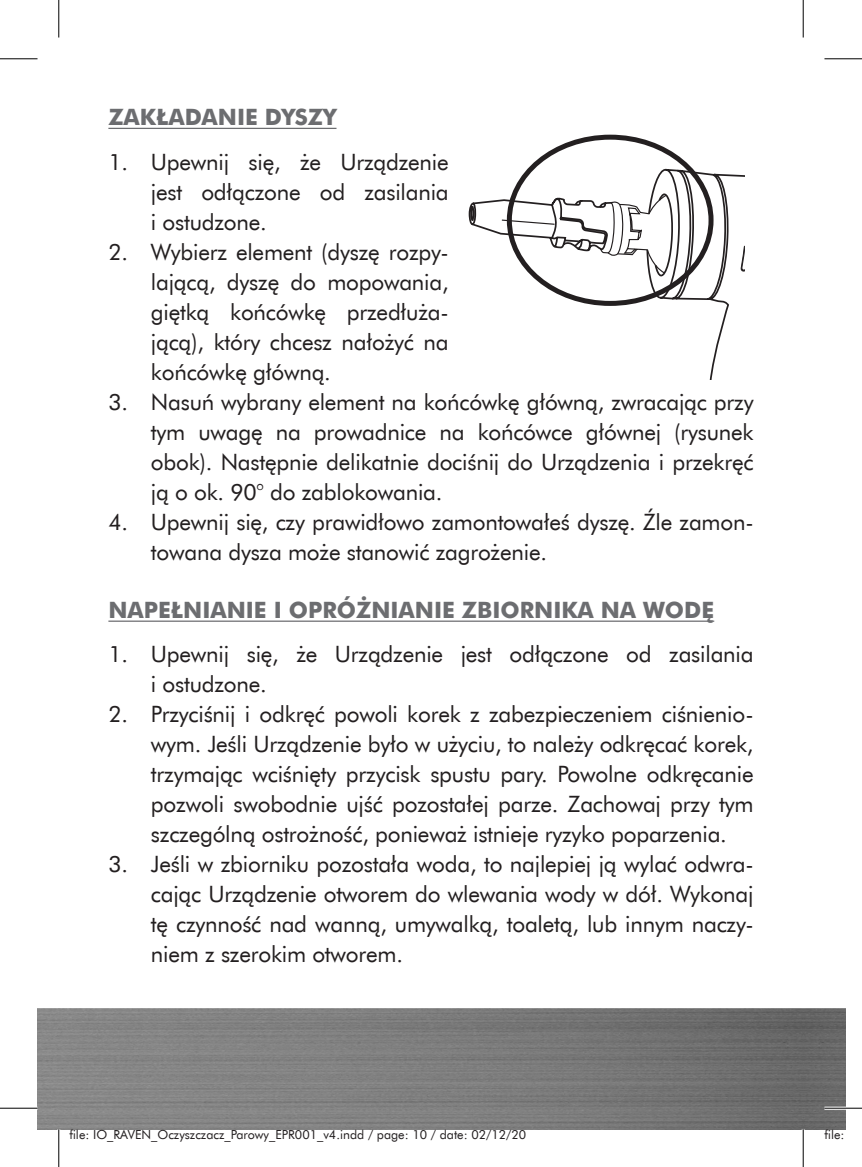
<style>
.page{position:relative;width:862px;height:1167px;background:#fff}
.page>*{position:absolute;margin:0;border:0;box-sizing:border-box;transform-origin:0 0}
.t1{font:22.5px/30px "Futura EU";letter-spacing:-.01em;color:#231f20;text-align:justify}
.t2{font:700 22.5px "Futura EU";color:#6c6d70}
.t3{font:12.5px "Futura EU";color:#231f20}
</style>
<div class="page">
<img style="left:38px;top:1008px;width:807px;height:121px">
<hr style="left:108px;top:128px;width:228px;height:1px;background:#6c6d70">
<hr style="left:108px;top:620px;width:606px;height:1px;background:#6c6d70">
<svg style="left:468px;top:134px;width:276px;height:245px"></svg>
<svg style="left:500px;top:194px;width:244px;height:94px"></svg>
<div style="left:507px;top:135px;width:206px;height:171px;border:5px solid #231f20;border-radius:50%"></div>
<hr style="left:824px;top:1106px;width:38px;height:3px;background:#fff">
<hr style="left:0;top:58px;width:38px;height:1px;background:#000">
<hr style="left:824px;top:58px;width:38px;height:1px;background:#000">
<hr style="left:0;top:1107px;width:38px;height:1px;background:#000">
<hr style="left:824px;top:1107px;width:38px;height:1px;background:#000">
<hr style="left:58px;top:0;width:1px;height:37px;background:#000">
<hr style="left:58px;top:1129px;width:1px;height:37px;background:#000">
<hr style="left:802px;top:0;width:1px;height:37px;background:#000">
<hr style="left:802px;top:1129px;width:1px;height:37px;background:#000">
<p class="t2" style="left:108px;top:103px;width:229px">ZAKŁADANIE DYSZY</p>
<p class="t1" style="left:151px;top:147px;width:299px;text-indent:-43px">1. Upewnij się, że Urządzenie jest odłączone od zasilania i ostudzone.</p>
<p class="t1" style="left:151px;top:237px;width:299px;text-indent:-43px">2. Wybierz element (dyszę rozpy&shy;lającą, dyszę do mopowania, giętką końcówkę przedłuża&shy;jącą), który chcesz nałożyć na końcówkę główną.</p>
<p class="t1" style="left:151px;top:387px;width:604px;text-indent:-43px">3. Nasuń wybrany element na końcówkę główną, zwracając przy tym uwagę na prowadnice na końcówce głównej (rysunek obok). Następnie delikatnie dociśnij do Urządzenia i przekręć ją o ok. 90° do zablokowania.</p>
<p class="t1" style="left:151px;top:507px;width:604px;text-indent:-43px">4. Upewnij się, czy prawidłowo zamontowałeś dyszę. Źle zamon&shy;towana dysza może stanowić zagrożenie.</p>
<p class="t2" style="left:108px;top:596px;width:607px">NAPEŁNIANIE I OPRÓŻNIANIE ZBIORNIKA NA WODĘ</p>
<p class="t1" style="left:151px;top:640px;width:604px;text-indent:-43px">1. Upewnij się, że Urządzenie jest odłączone od zasilania i ostudzone.</p>
<p class="t1" style="left:151px;top:700px;width:604px;text-indent:-43px">2. Przyciśnij i odkręć powoli korek z zabezpieczeniem ciśnienio&shy;wym. Jeśli Urządzenie było w użyciu, to należy odkręcać korek, trzymając wciśnięty przycisk spustu pary. Powolne odkręcanie pozwoli swobodnie ujść pozostałej parze. Zachowaj przy tym szczególną ostrożność, ponieważ istnieje ryzyko poparzenia.</p>
<p class="t1" style="left:151px;top:850px;width:604px;text-indent:-43px">3. Jeśli w zbiorniku pozostała woda, to najlepiej ją wylać odwra&shy;cając Urządzenie otworem do wlewania wody w dół. Wykonaj tę czynność nad wanną, umywalką, toaletą, lub innym naczy&shy;niem z szerokim otworem.</p>
<p class="t3" style="left:69px;top:1126px;width:458px">file: IO_RAVEN_Oczyszczacz_Parowy_EPR001_v4.indd / page: 10 / date: 02/12/20</p>
<p class="t3" style="left:824px;top:1126px;width:39px">file: IO</p>
</div>
